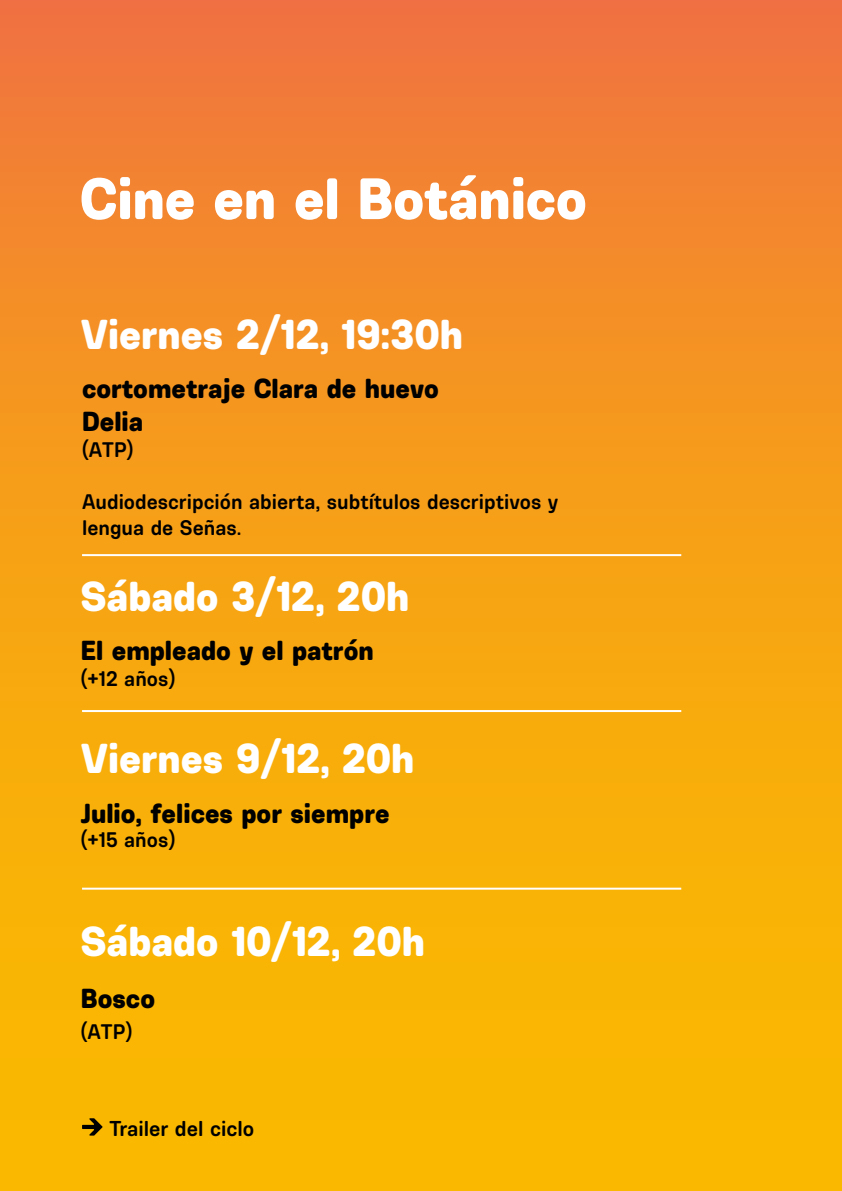
<style>
.page{position:relative;width:842px;height:1191px;background:#fff}
.page>*{position:absolute;margin:0;border:0;box-sizing:border-box;transform-origin:0 0}
.t1{font:900 59.2px "Ciudadana";letter-spacing:-.005em;color:#fff}
.t2{font:900 42.6px "Ciudadana";color:#fff}
.t3{font:900 28px/33.6px "Ciudadana";color:#010000}
.t4{font:700 22px "Ciudadana";color:#000}
.t5{font:700 21.6px/25.8px "Ciudadana";color:#010000}
</style>
<div class="page">
<div style="left:0;top:0;width:842px;height:1191px;background:linear-gradient(to bottom,#f17a39,#fbc300)"></div>
<hr style="left:82px;top:554px;width:599px;height:2px;background:#fff">
<hr style="left:82px;top:710px;width:599px;height:2px;background:#fff">
<hr style="left:82px;top:887px;width:599px;height:2px;background:#fff">
<svg style="left:82px;top:1118px;width:21px;height:17px"></svg>
<h1 class="t1" style="left:80px;top:162px;width:509px">Cine en el Botánico</h1>
<h2 class="t2" style="left:81px;top:307px;width:384px">Viernes 2/12, 19:30h</h2>
<p class="t3" style="left:82px;top:370px;width:358px">cortometraje Clara de huevo<br>Delia</p>
<p class="t5" style="left:82px;top:436px;width:53px">(ATP)</p>
<p class="t5" style="left:82px;top:488px;width:478px">Audiodescripción abierta, subtítulos descriptivos y lengua de Señas.</p>
<h2 class="t2" style="left:81px;top:569px;width:330px">Sábado 3/12, 20h</h2>
<p class="t3" style="left:81px;top:632px;width:294px">El empleado y el patrón</p>
<p class="t5" style="left:81px;top:665px;width:96px">(+12 años)</p>
<h2 class="t2" style="left:81px;top:732px;width:335px">Viernes 9/12, 20h</h2>
<p class="t3" style="left:81px;top:796px;width:310px">Julio, felices por siempre</p>
<p class="t5" style="left:81px;top:826px;width:96px">(+15 años)</p>
<h2 class="t2" style="left:81px;top:915px;width:346px">Sábado 10/12, 20h</h2>
<p class="t3" style="left:81px;top:981px;width:76px">Bosco</p>
<p class="t5" style="left:81px;top:1018px;width:53px">(ATP)</p>
<p class="t4" style="left:109px;top:1115px;width:146px">Trailer del ciclo</p>
</div>
